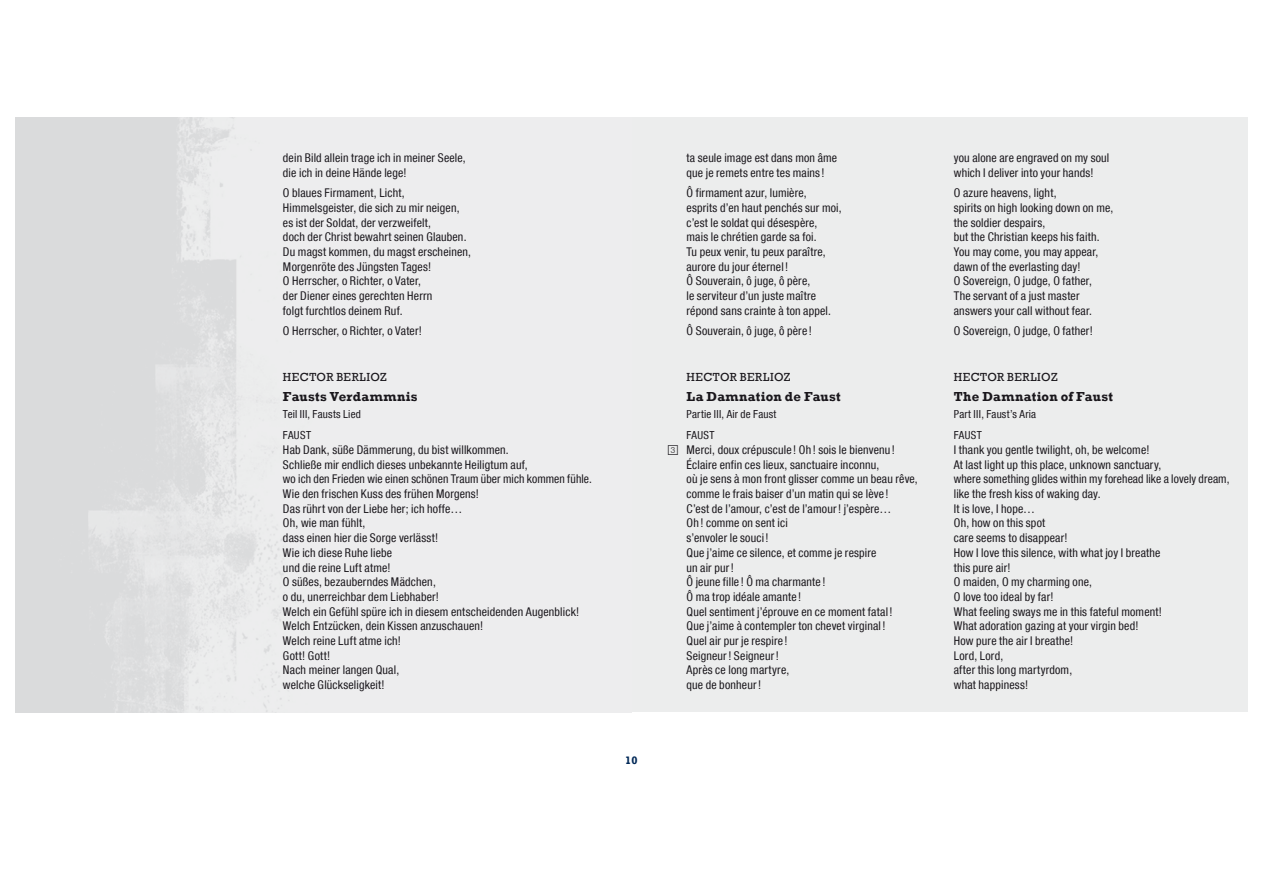
<style>
.page{position:relative;width:1263px;height:893px;background:#fff}
.page>*{position:absolute;margin:0;border:0;box-sizing:border-box;transform-origin:0 0}
.t1{font:700 13.35px "Rockwell";letter-spacing:.02em;color:#1a171c}
.t2{font:condensed 12px/14.7px "Helvetica Neue LT Com";letter-spacing:.015em;color:#1a171c}
.t3{font:12px "Rockwell";letter-spacing:.04em;color:#1a171c}
.t4{font:condensed 11.1px/21.3px "Helvetica Neue LT Com";letter-spacing:.03em;color:#1a171c}
.t5{font:700 11.1px "Rockwell";color:#002857}
.s1{font-family:"Grammophon No 2";font-stretch:normal;font-size:14.85px}
</style>
<div class="page">
<div style="left:16px;top:117px;width:1231px;height:595px;background:#eceded"></div>
<p class="t2" style="left:283px;top:153px;width:184px">dein Bild allein trage ich in meiner Seele, die ich in deine Hände lege!</p>
<p class="t2" style="left:283px;top:187px;width:190px">O blaues Firmament, Licht, Himmelsgeister, die sich zu mir neigen, es ist der Soldat, der verzweifelt,<br>doch der Christ bewahrt seinen Glauben.<br>Du magst kommen, du magst erscheinen, Morgenröte des Jüngsten Tages!<br>O Herrscher, o Richter, o Vater,<br>der Diener eines gerechten Herrn<br>folgt furchtlos deinem Ruf.</p>
<p class="t2" style="left:283px;top:325px;width:140px">O Herrscher, o Richter, o Vater!</p>
<p class="t3" style="left:283px;top:369px;width:105px">HECTOR BERLIOZ</p>
<p class="t1" style="left:283px;top:388px;width:136px">Fausts Verdammnis</p>
<p class="t4" style="left:283px;top:405px;width:79px">Teil III, Fausts Lied<br>FAUST</p>
<p class="t2" style="left:283px;top:444px;width:310px">Hab Dank, süße Dämmerung, du bist willkommen.<br>Schließe mir endlich dieses unbekannte Heiligtum auf,<br>wo ich den Frieden wie einen schönen Traum über mich kommen fühle.<br>Wie den frischen Kuss des frühen Morgens!<br>Das rührt von der Liebe her; ich hoffe…<br>Oh, wie man fühlt,<br>dass einen hier die Sorge verlässt!<br>Wie ich diese Ruhe liebe<br>und die reine Luft atme!<br>O süßes, bezauberndes Mädchen,<br>o du, unerreichbar dem Liebhaber!<br>Welch ein Gefühl spüre ich in diesem entscheidenden Augenblick!<br>Welch Entzücken, dein Kissen anzuschauen!<br>Welch reine Luft atme ich!<br>Gott! Gott!<br>Nach meiner langen Qual,<br>welche Glückseligkeit!</p>
<p class="t5" style="left:625px;top:754px;width:14px">10</p>
<p class="t2" style="left:686px;top:153px;width:152px">ta seule image est dans mon âme que je remets entre tes mains !</p>
<p class="t2" style="left:686px;top:187px;width:157px">Ô firmament azur, lumière,<br>esprits d’en haut penchés sur moi, c’est le soldat qui désespère, mais le chrétien garde sa foi.<br>Tu peux venir, tu peux paraître, aurore du jour éternel !<br>Ô Souverain, ô juge, ô père,<br>le serviteur d’un juste maître répond sans crainte à ton appel.</p>
<p class="t2" style="left:686px;top:325px;width:127px">Ô Souverain, ô juge, ô père !</p>
<p class="t3" style="left:686px;top:369px;width:105px">HECTOR BERLIOZ</p>
<p class="t1" style="left:686px;top:388px;width:156px">La Damnation de Faust</p>
<p class="t4" style="left:686px;top:405px;width:91px">Partie III, Air de Faust<br>FAUST</p>
<p class="t2" style="left:686px;top:444px;width:233px;text-indent:-18px"><span class="s1">C</span> Merci, doux crépuscule ! Oh ! sois le bienvenu !<br>Éclaire enfin ces lieux, sanctuaire inconnu,<br>où je sens à mon front glisser comme un beau rêve, comme le frais baiser d’un matin qui se lève !<br>C’est de l’amour, c’est de l’amour ! j’espère…<br>Oh ! comme on sent ici<br>s’envoler le souci !<br>Que j’aime ce silence, et comme je respire<br>un air pur !<br>Ô jeune fille ! Ô ma charmante !<br>Ô ma trop idéale amante !<br>Quel sentiment j’éprouve en ce moment fatal !<br>Que j’aime à contempler ton chevet virginal !<br>Quel air pur je respire !<br>Seigneur ! Seigneur !<br>Après ce long martyre,<br>que de bonheur !</p>
<p class="t2" style="left:954px;top:153px;width:157px">you alone are engraved on my soul which I deliver into your hands!</p>
<p class="t2" style="left:954px;top:187px;width:161px">O azure heavens, light,<br>spirits on high looking down on me, the soldier despairs,<br>but the Christian keeps his faith.<br>You may come, you may appear, dawn of the everlasting day!<br>O Sovereign, O judge, O father,<br>The servant of a just master answers your call without fear.</p>
<p class="t2" style="left:954px;top:325px;width:140px">O Sovereign, O judge, O father!</p>
<p class="t3" style="left:954px;top:369px;width:105px">HECTOR BERLIOZ</p>
<p class="t1" style="left:954px;top:388px;width:161px">The Damnation of Faust</p>
<p class="t4" style="left:954px;top:405px;width:84px">Part III, Faust’s Aria<br>FAUST</p>
<p class="t2" style="left:954px;top:444px;width:277px">I thank you gentle twilight, oh, be welcome!<br>At last light up this place, unknown sanctuary,<br>where something glides within my forehead like a lovely dream, like the fresh kiss of waking day.<br>It is love, I hope…<br>Oh, how on this spot<br>care seems to disappear!<br>How I love this silence, with what joy I breathe<br>this pure air!<br>O maiden, O my charming one,<br>O love too ideal by far!<br>What feeling sways me in this fateful moment!<br>What adoration gazing at your virgin bed!<br>How pure the air I breathe!<br>Lord, Lord,<br>after this long martyrdom,<br>what happiness!</p>
</div>
